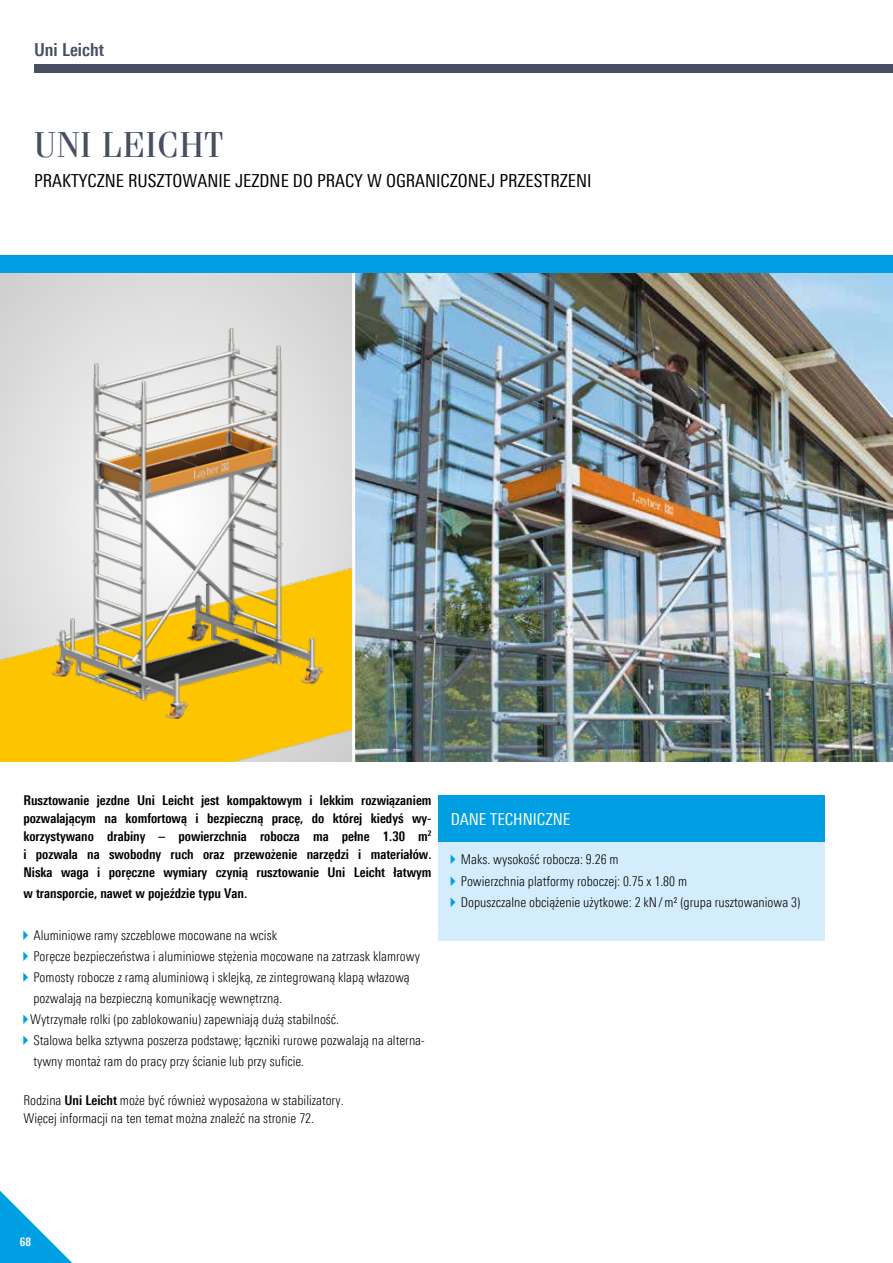
<style>
.page{position:relative;width:893px;height:1263px;background:#fff}
.page>*{position:absolute;margin:0;border:0;box-sizing:border-box;transform-origin:0 0}
.t1{font:36px "Fenice Pro ITC";letter-spacing:.01em;color:#474f63}
.t2{font:18px "Linotype Univers 420 Cn";color:#000}
.t3{font:700 18px "Linotype Univers 620 Cn";color:#474f63}
.t4{font:16.5px "Linotype Univers 420 Cn";color:#fff}
.t5{font:300 13.5px/21px "Linotype Univers 320 Cn";color:#000}
.t6{font:700 13.5px/18px "Linotype Univers 620 Cn";color:#000;text-align:justify}
.t7{font:700 12px "Linotype Univers 620 Cn";color:#fff}
.s1{font-family:"Linotype Univers 620 Cn";font-weight:700}
</style>
<div class="page">
<img style="left:355px;top:272px;width:538px;height:489px">
<div style="left:0;top:272px;width:354px;height:489px;background:#dbdbdb"></div>
<img style="left:0;top:507px;width:352px;height:254px">
<img style="left:53px;top:329px;width:269px;height:390px">
<div style="left:438px;top:842px;width:387px;height:99px;background:#d4edfc"></div>
<div style="left:438px;top:795px;width:387px;height:47px;background:#009fe3"></div>
<hr style="left:352px;top:272px;width:3px;height:500px;background:#fff">
<svg style="left:0;top:1190px;width:73px;height:73px"></svg>
<div style="left:0;top:255px;width:893px;height:17px;background:#009fe3"></div>
<div style="left:34px;top:64px;width:859px;height:8px;background:#474f63"></div>
<h2 class="t3" style="left:34px;top:38px;width:72px">Uni Leicht</h2>
<h1 class="t1" style="left:34px;top:122px;width:190px">UNI LEICHT</h1>
<h2 class="t2" style="left:34px;top:170px;width:559px">PRAKTYCZNE RUSZTOWANIE JEZDNE DO PRACY W OGRANICZONEJ PRZESTRZENI</h2>
<p class="t6" style="left:23px;top:791px;width:410px">Rusztowanie jezdne Uni Leicht jest kompaktowym i lekkim rozwiązaniem pozwalającym na komfortową i bezpieczną pracę, do której kiedyś wy&shy;korzystywano drabiny – powierzchnia robocza ma pełne 1.30 m<sup>2 </sup>i pozwala na swobodny ruch oraz przewożenie narzędzi i materiałów.<br>Niska waga i poręczne wymiary czynią rusztowanie Uni Leicht łatwym</p>
<p class="t6" style="left:23px;top:884px;width:225px">w transporcie, nawet w pojeździe typu Van.</p>
<p class="t5" style="left:30px;top:925px;width:396px">Aluminiowe ramy szczeblowe mocowane na wcisk<br>Poręcze bezpieczeństwa i aluminiowe stężenia mocowane na zatrzask klamrowy Pomosty robocze z ramą aluminiową i sklejką, ze zintegrowaną klapą włazową pozwalają na bezpieczną komunikację wewnętrzną.<br>Wytrzymałe rolki (po zablokowaniu) zapewniają dużą stabilność.<br>Stalowa belka sztywna poszerza podstawę; łączniki rurowe pozwalają na alterna&shy;tywny montaż ram do pracy przy ścianie lub przy suficie.</p>
<p class="t5" style="left:23px;top:1091px;width:322px;line-height:18px">Rodzina <span class="s1">Uni Leicht</span> może być również wyposażona w stabilizatory.<br>Więcej informacji na ten temat można znaleźć na stronie 72.</p>
<p class="t4" style="left:451px;top:809px;width:121px">DANE TECHNICZNE</p>
<p class="t5" style="left:461px;top:849px;width:341px;line-height:21.5px">Maks. wysokość robocza: 9.26 m<br>Powierzchnia platformy roboczej: 0.75 x 1.80 m<br>Dopuszczalne obciążenie użytkowe: 2 kN/m² (grupa rusztowaniowa 3)</p>
<p class="t7" style="left:20px;top:1235px;width:13px">68</p>
</div>
